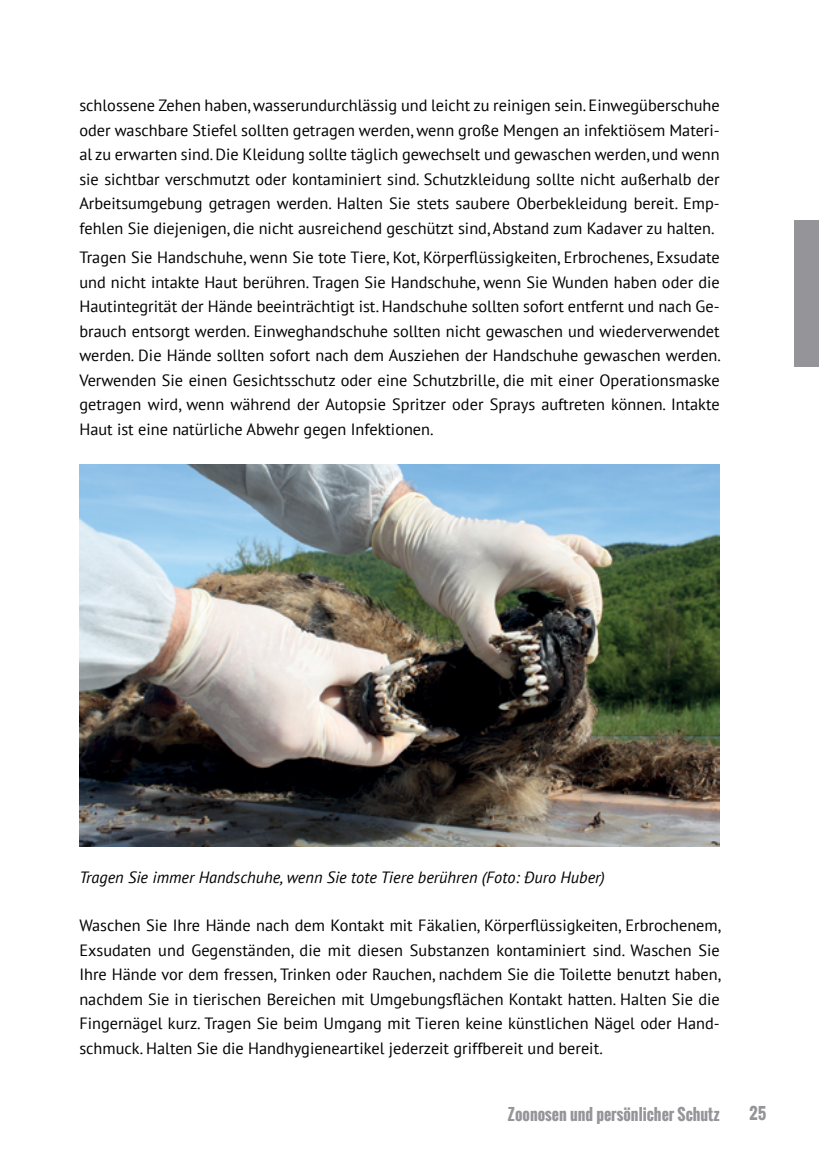
<style>
.page{position:relative;width:819px;height:1166px;background:#fff}
.page>*{position:absolute;margin:0;border:0;box-sizing:border-box;transform-origin:0 0}
.t1{font:16.28px/24.5px "PT Sans";color:#000;text-align:justify}
.t2{font:italic 16.28px "PT Sans";color:#000}
.t3{font:700 15.75px "Oswald";color:#949499}
</style>
<div class="page">
<div style="left:794px;top:220px;width:25px;height:147px;background:#949499"></div>
<img style="left:79px;top:464px;width:640px;height:383px">
<p class="t1" style="left:79px;top:93px;width:641px">schlossene Zehen haben, wasserundurchlässig und leicht zu reinigen sein. Einwegüberschuhe oder waschbare Stiefel sollten getragen werden, wenn große Mengen an infektiösem Materi&shy;al zu erwarten sind. Die Kleidung sollte täglich gewechselt und gewaschen werden, und wenn sie sichtbar verschmutzt oder kontaminiert sind. Schutzkleidung sollte nicht außerhalb der Arbeitsumgebung getragen werden. Halten Sie stets saubere Oberbekleidung bereit. Emp&shy;fehlen Sie diejenigen, die nicht ausreichend geschützt sind, Abstand zum Kadaver zu halten.</p>
<p class="t1" style="left:79px;top:245px;width:643px">Tragen Sie Handschuhe, wenn Sie tote Tiere, Kot, Körperflüssigkeiten, Erbrochenes, Exsudate und nicht intakte Haut berühren. Tragen Sie Handschuhe, wenn Sie Wunden haben oder die Hautintegrität der Hände beeinträchtigt ist. Handschuhe sollten sofort entfernt und nach Ge&shy;brauch entsorgt werden. Einweghandschuhe sollten nicht gewaschen und wiederverwendet werden. Die Hände sollten sofort nach dem Ausziehen der Handschuhe gewaschen werden.<br>Verwenden Sie einen Gesichtsschutz oder eine Schutzbrille, die mit einer Operationsmaske getragen wird, wenn während der Autopsie Spritzer oder Sprays auftreten können. Intakte Haut ist eine natürliche Abwehr gegen Infektionen.</p>
<p class="t2" style="left:79px;top:867px;width:527px">Tragen Sie immer Handschuhe, wenn Sie tote Tiere berühren (Foto: Đuro Huber)</p>
<p class="t1" style="left:79px;top:913px;width:643px">Waschen Sie Ihre Hände nach dem Kontakt mit Fäkalien, Körperflüssigkeiten, Erbrochenem, Exsudaten und Gegenständen, die mit diesen Substanzen kontaminiert sind. Waschen Sie Ihre Hände vor dem fressen, Trinken oder Rauchen, nachdem Sie die Toilette benutzt haben, nachdem Sie in tierischen Bereichen mit Umgebungsflächen Kontakt hatten. Halten Sie die Fingernägel kurz. Tragen Sie beim Umgang mit Tieren keine künstlichen Nägel oder Hand&shy;schmuck. Halten Sie die Handhygieneartikel jederzeit griffbereit und bereit.</p>
<p class="t3" style="left:507px;top:1102px;width:214px">Zoonosen und persönlicher Schutz</p>
<p class="t3" style="left:749px;top:1101px;width:18px">25</p>
</div>
